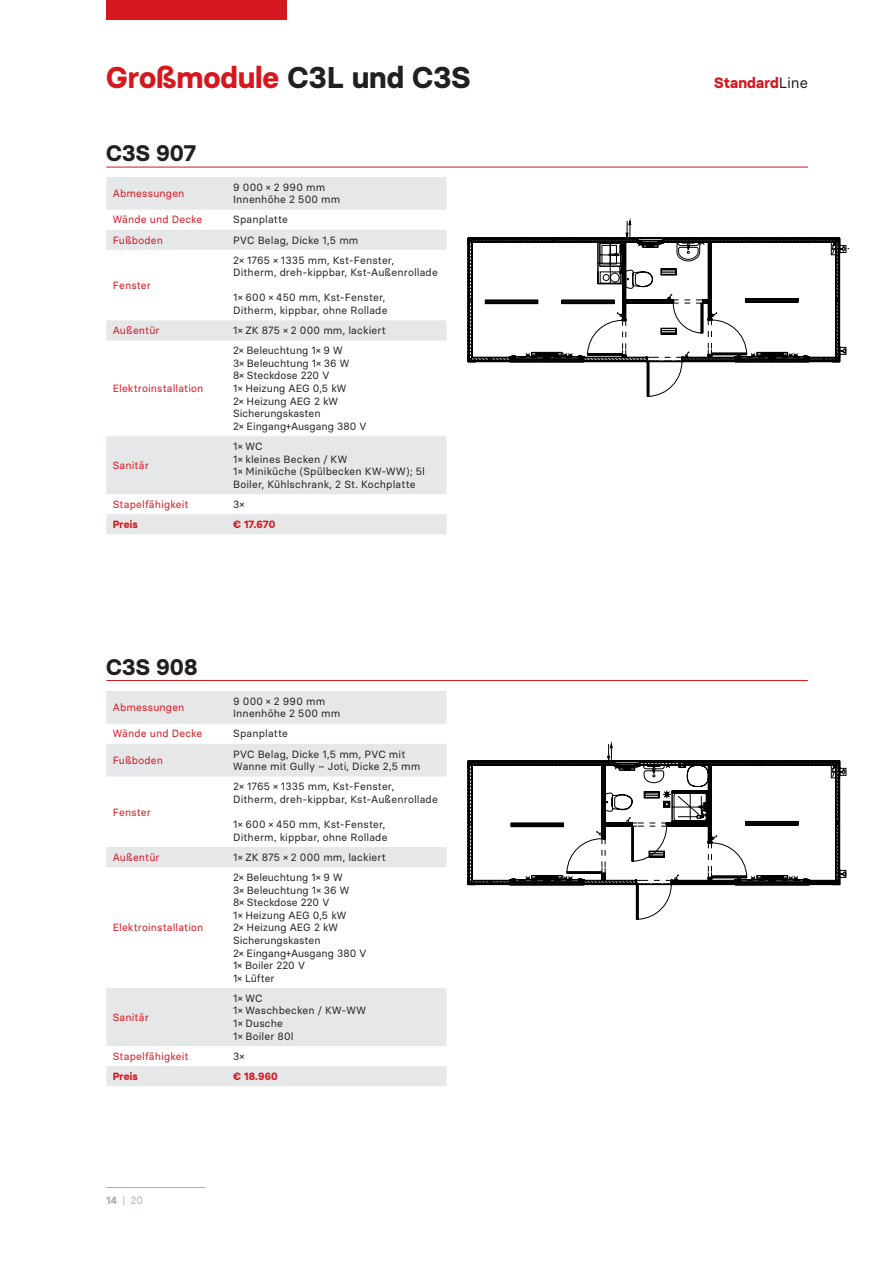
<style>
.page{position:relative;width:893px;height:1263px;background:#fff}
.page>*{position:absolute;margin:0;border:0;box-sizing:border-box;transform-origin:0 0}
.t1{font:700 30px "Basier Square";color:#d7171f}
.head___podminky{font:700 22.5px "Basier Square";color:#231f20}
.t2{font:700 15px "Basier Square";letter-spacing:.01em;color:#d7171f}
.txt___blok{font:10.5px/12.6px "Basier Square";letter-spacing:.01em;color:#231f20}
.txt___blok-2{font:10.5px "Basier Square";letter-spacing:.015em;color:#d7171f}
.txt___blok-3{font:700 10.5px "Basier Square";letter-spacing:.015em;color:#d7171f}
.t3{font:10.5px "Basier Square";color:#a4b3ab}
.s1{color:#231f20}
.s2{font-weight:400;color:#231f20}
.s3{font-weight:700}
</style>
<div class="page">
<svg style="left:106px;top:177px;width:340px;height:357px"></svg>
<svg style="left:106px;top:691px;width:340px;height:395px"></svg>
<hr style="left:106px;top:167px;width:702px;height:1px;background:#d7171f">
<hr style="left:106px;top:680px;width:702px;height:1px;background:#d7171f">
<svg style="left:468px;top:218px;width:382px;height:137px"></svg>
<svg style="left:468px;top:361px;width:372px;height:36px"></svg>
<svg style="left:468px;top:238px;width:372px;height:123px"></svg>
<svg style="left:468px;top:760px;width:372px;height:160px"></svg>
<svg style="left:468px;top:761px;width:372px;height:124px"></svg>
<div style="left:106px;top:0;width:181px;height:20px;background:#d7171f"></div>
<hr style="left:106px;top:1187px;width:100px;height:1px;background:#a4b3ab">
<p class="t1" style="left:106px;top:59px;width:366px">Großmodule <span class="s1">C3L und C3S</span></p>
<p class="t2" style="left:714px;top:74px;width:95px">Standard<span class="s2">Line</span></p>
<p class="head___podminky" style="left:106px;top:140px;width:91px">C3S 907</p>
<p class="txt___blok-2" style="left:113px;top:187px;width:73px">Abmessungen</p>
<p class="txt___blok" style="left:233px;top:181px;width:94px">9 000 × 2 990 mm</p>
<p class="txt___blok" style="left:233px;top:193px;width:109px">Innenhöhe 2 500 mm</p>
<p class="txt___blok-2" style="left:113px;top:213px;width:91px">Wände und Decke</p>
<p class="txt___blok" style="left:233px;top:213px;width:56px">Spanplatte</p>
<p class="txt___blok-2" style="left:113px;top:233px;width:52px">Fußboden</p>
<p class="txt___blok" style="left:233px;top:233px;width:127px">PVC Belag, Dicke 1,5 mm</p>
<p class="txt___blok-2" style="left:113px;top:279px;width:40px">Fenster</p>
<p class="txt___blok" style="left:233px;top:253px;width:206px">2× 1765 × 1335 mm, Kst-Fenster,<br>Ditherm, dreh-kippbar, Kst-Außenrollade</p>
<p class="txt___blok" style="left:233px;top:291px;width:156px">1× 600 × 450 mm, Kst-Fenster,<br>Ditherm, kippbar, ohne Rollade</p>
<p class="txt___blok-2" style="left:113px;top:324px;width:48px">Außentür</p>
<p class="txt___blok" style="left:233px;top:324px;width:154px">1× ZK 875 × 2 000 mm, lackiert</p>
<p class="txt___blok-2" style="left:113px;top:382px;width:92px">Elektroinstallation</p>
<p class="txt___blok-2" style="left:113px;top:459px;width:38px">Sanitär</p>
<p class="txt___blok" style="left:233px;top:344px;width:111px">2× Beleuchtung 1× 9 W</p>
<p class="txt___blok" style="left:233px;top:357px;width:118px">3× Beleuchtung 1× 36 W</p>
<p class="txt___blok" style="left:233px;top:369px;width:98px">8× Steckdose 220 V</p>
<p class="txt___blok" style="left:233px;top:382px;width:115px">1× Heizung AEG 0,5 kW</p>
<p class="txt___blok" style="left:233px;top:394px;width:106px">2× Heizung AEG 2 kW</p>
<p class="txt___blok" style="left:233px;top:407px;width:89px">Sicherungskasten</p>
<p class="txt___blok" style="left:233px;top:420px;width:135px">2× Eingang+Ausgang 380 V</p>
<p class="txt___blok" style="left:233px;top:440px;width:31px">1× WC</p>
<p class="txt___blok" style="left:233px;top:452px;width:116px">1× kleines Becken / KW</p>
<p class="txt___blok" style="left:233px;top:465px;width:193px">1× Miniküche (Spülbecken KW-WW); 5l<br>Boiler, Kühlschrank, 2 St. Kochplatte</p>
<p class="txt___blok-2" style="left:113px;top:498px;width:77px">Stapelfähigkeit</p>
<p class="txt___blok" style="left:233px;top:498px;width:13px">3×</p>
<p class="txt___blok-3" style="left:113px;top:518px;width:27px">Preis</p>
<p class="txt___blok-3" style="left:233px;top:518px;width:44px">€ 17.670</p>
<p class="head___podminky" style="left:106px;top:653px;width:93px">C3S 908</p>
<p class="txt___blok-2" style="left:113px;top:701px;width:73px">Abmessungen</p>
<p class="txt___blok" style="left:233px;top:695px;width:94px">9 000 × 2 990 mm</p>
<p class="txt___blok" style="left:233px;top:707px;width:109px">Innenhöhe 2 500 mm</p>
<p class="txt___blok-2" style="left:113px;top:727px;width:91px">Wände und Decke</p>
<p class="txt___blok" style="left:233px;top:727px;width:56px">Spanplatte</p>
<p class="txt___blok-2" style="left:113px;top:753px;width:52px">Fußboden</p>
<p class="txt___blok" style="left:233px;top:747px;width:189px">PVC Belag, Dicke 1,5 mm, PVC mit<br>Wanne mit Gully – Joti, Dicke 2,5 mm</p>
<p class="txt___blok-2" style="left:113px;top:805px;width:40px">Fenster</p>
<p class="txt___blok" style="left:233px;top:780px;width:206px">2× 1765 × 1335 mm, Kst-Fenster,<br>Ditherm, dreh-kippbar, Kst-Außenrollade</p>
<p class="txt___blok" style="left:233px;top:818px;width:156px">1× 600 × 450 mm, Kst-Fenster,<br>Ditherm, kippbar, ohne Rollade</p>
<p class="txt___blok-2" style="left:113px;top:850px;width:48px">Außentür</p>
<p class="txt___blok" style="left:233px;top:851px;width:154px">1× ZK 875 × 2 000 mm, lackiert</p>
<p class="txt___blok-2" style="left:113px;top:921px;width:92px">Elektroinstallation</p>
<p class="txt___blok-2" style="left:113px;top:1010px;width:38px">Sanitär</p>
<p class="txt___blok" style="left:233px;top:871px;width:111px">2× Beleuchtung 1× 9 W</p>
<p class="txt___blok" style="left:233px;top:883px;width:118px">3× Beleuchtung 1× 36 W</p>
<p class="txt___blok" style="left:233px;top:896px;width:98px">8× Steckdose 220 V</p>
<p class="txt___blok" style="left:233px;top:908px;width:115px">1× Heizung AEG 0,5 kW</p>
<p class="txt___blok" style="left:233px;top:921px;width:106px">2× Heizung AEG 2 kW</p>
<p class="txt___blok" style="left:233px;top:934px;width:89px">Sicherungskasten</p>
<p class="txt___blok" style="left:233px;top:946px;width:135px">2× Eingang+Ausgang 380 V</p>
<p class="txt___blok" style="left:233px;top:959px;width:73px">1× Boiler 220 V</p>
<p class="txt___blok" style="left:233px;top:971px;width:43px">1× Lüfter</p>
<p class="txt___blok" style="left:233px;top:992px;width:31px">1× WC</p>
<p class="txt___blok" style="left:233px;top:1004px;width:134px">1× Waschbecken / KW-WW</p>
<p class="txt___blok" style="left:233px;top:1017px;width:51px">1× Dusche</p>
<p class="txt___blok" style="left:233px;top:1029px;width:62px">1× Boiler 80l</p>
<p class="txt___blok-2" style="left:113px;top:1049px;width:77px">Stapelfähigkeit</p>
<p class="txt___blok" style="left:233px;top:1049px;width:13px">3×</p>
<p class="txt___blok-3" style="left:113px;top:1070px;width:27px">Preis</p>
<p class="txt___blok-3" style="left:233px;top:1070px;width:46px">€ 18.960</p>
<p class="t3" style="left:106px;top:1194px;width:38px"><span class="s3">14</span> | 20</p>
</div>
